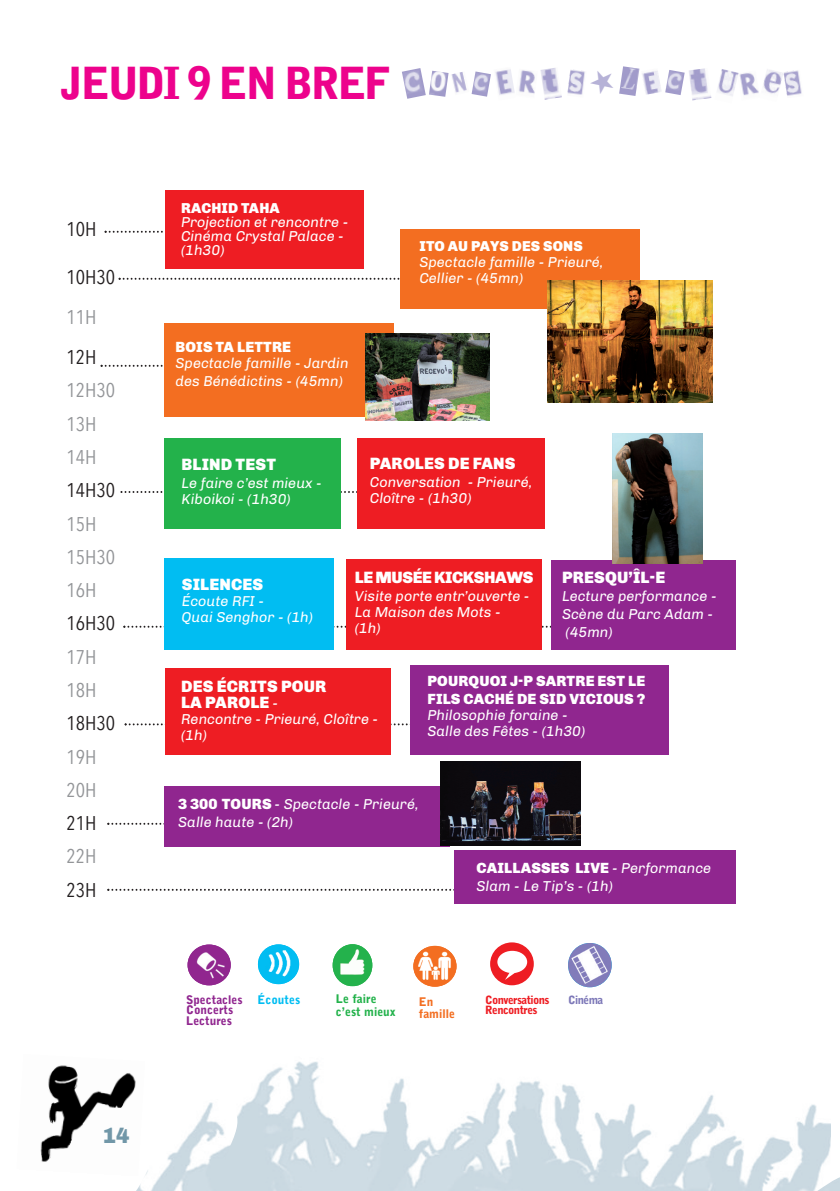
<style>
.page{position:relative;width:840px;height:1191px;background:#fff}
.page>*{position:absolute;margin:0;border:0;box-sizing:border-box;transform-origin:0 0}
.t1{font:900 44px "Bell Gothic Std";letter-spacing:-.06em;color:#ed028c}
.t2{font:900 22px "Chivo";color:#7197a8}
.t3{font:19.8px/33.2px "Avenir Next Condensed";color:#939598}
.t4{font:19.8px "Avenir Next Condensed";color:#231f20}
.t5{font:900 16.4px/16px "Chivo";letter-spacing:.01em;color:#fff}
.t6{font:900 16.4px "Chivo";letter-spacing:-.025em;color:#fff}
.t7{font:900 14.8px/18px "Chivo";letter-spacing:.01em;color:#fff}
.t8{font:italic 14.4px/16px "Chivo";color:#fff}
.t9{font:900 14.4px "Chivo";letter-spacing:.01em;color:#fff}
.t10{font:900 11.8px/10.4px "Bell Gothic Std";color:#90268f}
.t11{font:900 11.8px/13px "Bell Gothic Std";color:#23b24b}
.t12{font:900 11.8px/11.6px "Bell Gothic Std";color:#f36e21}
.t13{font:900 11.8px "Bell Gothic Std";color:#01bdf2}
.t14{font:900 11.4px/10px "Bell Gothic Std";letter-spacing:-.05em;color:#ee1d23}
.t15{font:900 11.4px "Bell Gothic Std";color:#7d78b8}
.s1{font-weight:400;font-style:italic;font-size:14.4px}
.s2{font-weight:900;font-style:normal;font-size:14.8px}
.s3{font-size:12px}
</style>
<div class="page">
<img style="left:239px;top:1061px;width:591px;height:130px">
<img style="left:157px;top:1102px;width:82px;height:89px">
<img style="left:815px;top:1176px;width:24px;height:15px">
<svg style="left:136px;top:1170px;width:21px;height:21px"></svg>
<img style="left:40px;top:1065px;width:105px;height:110px">
<svg style="left:107px;top:822px;width:57px;height:2px"></svg>
<svg style="left:107px;top:888px;width:347px;height:2px"></svg>
<svg style="left:124px;top:723px;width:286px;height:2px"></svg>
<svg style="left:123px;top:625px;width:427px;height:2px"></svg>
<svg style="left:120px;top:491px;width:234px;height:2px"></svg>
<div style="left:164px;top:438px;width:177px;height:91px;background:#23b24b"></div>
<div style="left:356px;top:438px;width:188px;height:91px;background:#ee1d23"></div>
<div style="left:165px;top:668px;width:225px;height:86px;background:#ee1d23"></div>
<div style="left:410px;top:665px;width:258px;height:89px;background:#90268f"></div>
<svg style="left:100px;top:365px;width:63px;height:2px"></svg>
<svg style="left:118px;top:278px;width:282px;height:2px"></svg>
<svg style="left:104px;top:231px;width:59px;height:2px"></svg>
<div style="left:164px;top:323px;width:229px;height:93px;background:#f36e21"></div>
<div style="left:164px;top:786px;width:285px;height:60px;background:#90268f"></div>
<div style="left:454px;top:850px;width:281px;height:53px;background:#90268f"></div>
<div style="left:164px;top:558px;width:170px;height:92px;background:#01bdf2"></div>
<div style="left:550px;top:560px;width:185px;height:90px;background:#90268f"></div>
<div style="left:346px;top:559px;width:195px;height:91px;background:#ee1d23"></div>
<div style="left:400px;top:229px;width:239px;height:79px;background:#f36e21"></div>
<div style="left:165px;top:190px;width:198px;height:79px;background:#ee1d23"></div>
<img style="left:187px;top:944px;width:44px;height:41px;border-radius:50%">
<img style="left:258px;top:944px;width:41px;height:40px;border-radius:50%">
<img style="left:413px;top:946px;width:43px;height:40px;border-radius:50%">
<div style="left:490px;top:942px;width:43px;height:43px;background:#ee1d23;border-radius:50%"></div>
<div style="left:497px;top:950px;width:30px;height:23px;background:#fff;border-radius:50%"></div>
<svg style="left:504px;top:971px;width:12px;height:9px"></svg>
<svg style="left:332px;top:944px;width:40px;height:42px"></svg>
<img style="left:332px;top:945px;width:40px;height:40px;border-radius:50%">
<img style="left:567px;top:943px;width:44px;height:44px;border-radius:50%">
<img style="left:547px;top:280px;width:165px;height:122px">
<img style="left:365px;top:333px;width:124px;height:87px">
<img style="left:612px;top:433px;width:89px;height:130px">
<img style="left:440px;top:762px;width:140px;height:83px">
<img style="left:567px;top:69px;width:18px;height:26px">
<img style="left:519px;top:70px;width:16px;height:24px">
<img style="left:451px;top:72px;width:16px;height:21px">
<img style="left:402px;top:68px;width:23px;height:31px">
<img style="left:471px;top:71px;width:19px;height:26px">
<img style="left:429px;top:71px;width:19px;height:26px">
<img style="left:540px;top:68px;width:21px;height:32px">
<img style="left:689px;top:68px;width:22px;height:32px">
<img style="left:495px;top:69px;width:20px;height:26px">
<img style="left:783px;top:70px;width:19px;height:26px">
<img style="left:738px;top:73px;width:21px;height:23px">
<img style="left:619px;top:66px;width:20px;height:30px">
<img style="left:665px;top:70px;width:19px;height:25px">
<img style="left:642px;top:71px;width:19px;height:24px">
<img style="left:763px;top:69px;width:20px;height:25px">
<img style="left:717px;top:69px;width:21px;height:27px">
<h1 class="t1" style="left:61px;top:66px;width:331px">jeudi 9 en BreF</h1>
<h3 class="t4" style="left:67px;top:216px;width:31px">10H</h3>
<h3 class="t4" style="left:67px;top:264px;width:50px">10H30</h3>
<h3 class="t3" style="left:67px;top:301px;width:31px">11H</h3>
<h3 class="t4" style="left:67px;top:344px;width:31px">12H</h3>
<h3 class="t3" style="left:67px;top:374px;width:50px">12H30<br>13H<br>14H</h3>
<h3 class="t4" style="left:67px;top:477px;width:50px">14H30</h3>
<h3 class="t3" style="left:67px;top:508px;width:50px">15H<br>15H30<br>16H</h3>
<h3 class="t4" style="left:67px;top:610px;width:50px">16H30</h3>
<h3 class="t3" style="left:67px;top:641px;width:31px">17H<br>18H</h3>
<h3 class="t4" style="left:67px;top:710px;width:50px">18H30</h3>
<h3 class="t3" style="left:67px;top:740px;width:31px">19H<br>20H</h3>
<h3 class="t4" style="left:67px;top:810px;width:31px">21H</h3>
<h3 class="t3" style="left:67px;top:840px;width:31px">22H</h3>
<h3 class="t4" style="left:67px;top:877px;width:31px">23H</h3>
<h2 class="t2" style="left:103px;top:1127px;width:29px">14</h2>
<p class="t9" style="left:181px;top:202px;width:100px">RACHID TAHA</p>
<p class="t8" style="left:181px;top:216px;width:169px;line-height:14px">Projection et rencontre -<br>Cinéma Crystal Palace - (1h30)</p>
<p class="t7" style="left:175px;top:339px;width:117px">BOIS TA LETTRE</p>
<p class="t8" style="left:175px;top:355px;width:174px;line-height:18px">Spectacle famille - Jardin des Bénédictins - (45mn)</p>
<p class="t9" style="left:419px;top:241px;width:165px">ITO AU PAYS DES SONS</p>
<p class="t8" style="left:419px;top:256px;width:185px">Spectacle famille - Prieuré,<br>Cellier - (45mn)</p>
<p class="t5" style="left:181px;top:457px;width:96px">BLIND TEST</p>
<p class="t8" style="left:181px;top:476px;width:142px">Le faire c’est mieux -<br>Kiboikoi - (1h30)</p>
<p class="t5" style="left:369px;top:456px;width:147px">PAROLES DE FANS</p>
<p class="t8" style="left:369px;top:475px;width:164px">Conversation - Prieuré,<br>Cloître - (1h30)</p>
<p class="t5" style="left:182px;top:577px;width:83px">SILENCES</p>
<p class="t8" style="left:181px;top:594px;width:133px">Écoute RFI -<br>Quai Senghor - (1h)</p>
<p class="t6" style="left:354px;top:571px;width:180px">LE MUSÉE KICKSHAWS</p>
<p class="t8" style="left:354px;top:589px;width:176px">Visite porte entr’ouverte -<br>La Maison des Mots - (1h)</p>
<p class="t5" style="left:561px;top:570px;width:105px">PRESQU’ÎL-E</p>
<p class="t8" style="left:561px;top:588px;width:156px;line-height:18px">Lecture performance -<br>Scène du Parc Adam - (45mn)</p>
<p class="t5" style="left:181px;top:679px;width:147px">DES ÉCRITS POUR<br>LA PAROLE <span class="s1">-</span></p>
<p class="t8" style="left:181px;top:712px;width:198px">Rencontre - Prieuré, Cloître - (1h)</p>
<p class="t7" style="left:427px;top:673px;width:219px">POURQUOI J-P SARTRE EST LE<br>FILS CACHÉ DE SID VICIOUS ?</p>
<p class="t8" style="left:427px;top:708px;width:159px">Philosophie foraine -<br>Salle des Fêtes - (1h30)</p>
<p class="t8" style="left:178px;top:796px;width:242px;line-height:18px"><span class="s2">3 300 TOURS</span> - Spectacle - Prieuré,<br>Salle haute - (2h)</p>
<p class="t7" style="left:476px;top:860px;width:236px">CAILLASSES LIVE <span class="s1">- Performance</span></p>
<p class="t8" style="left:476px;top:879px;width:138px">Slam - Le Tip’s - (1h)</p>
<p class="t10" style="left:186px;top:995px;width:58px">spectacles<br>Concerts lecture<span class="s3">s</span></p>
<p class="t13" style="left:257px;top:995px;width:44px">Écoutes</p>
<p class="t11" style="left:336px;top:993px;width:61px">le faire c’est mieux</p>
<p class="t12" style="left:418px;top:997px;width:38px">en famille</p>
<p class="t14" style="left:485px;top:995px;width:66px">Conversations rencontres</p>
<p class="t15" style="left:568px;top:995px;width:36px">Cinéma</p>
</div>
